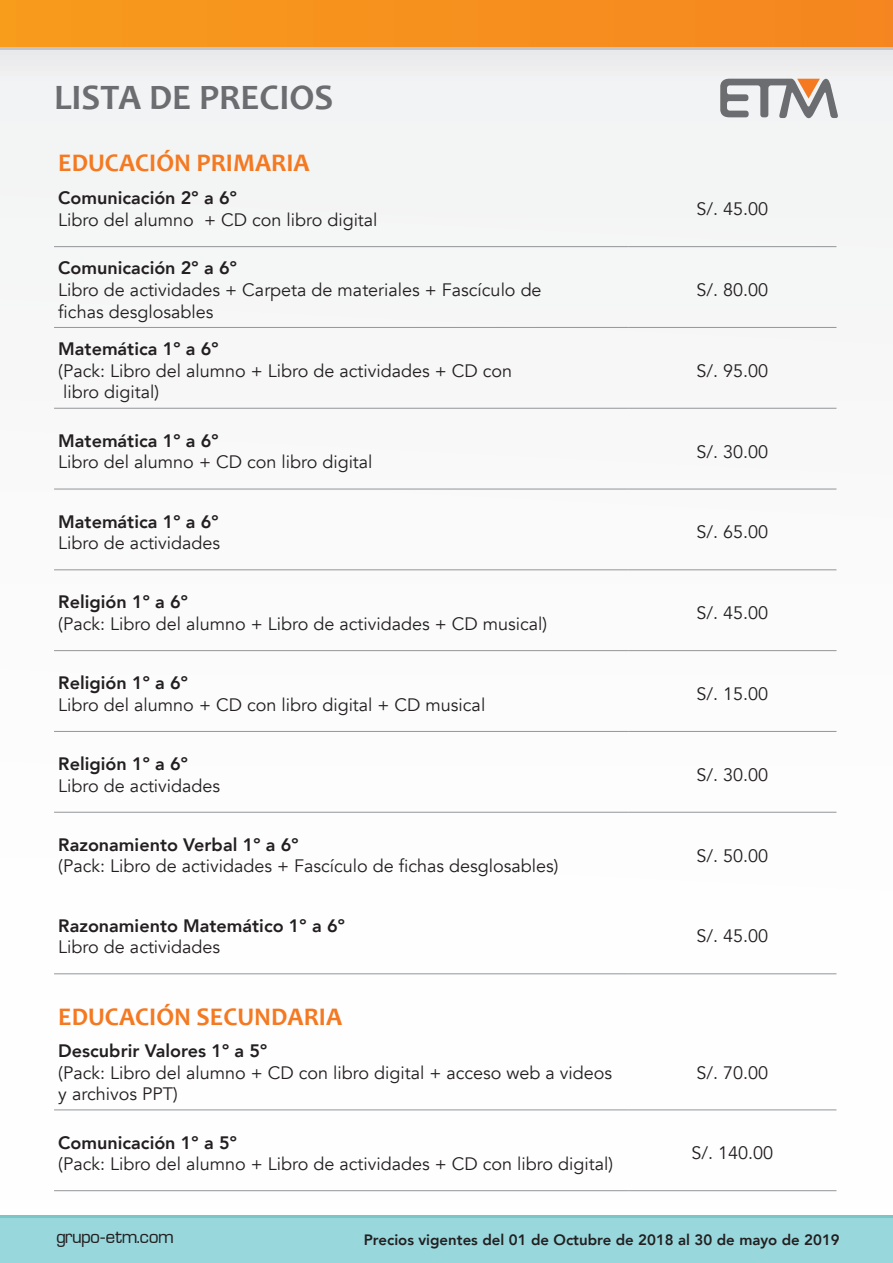
<style>
.page{position:relative;width:893px;height:1263px;background:#fbfbfc}
.page>*{position:absolute;margin:0;border:0;box-sizing:border-box;transform-origin:0 0}
.Texto_general{font:700 36px "Candara";color:#6c6d70}
.Texto_general-2{font:700 25.5px "Candara";color:#f47921}
.t1{font:19.5px "Waukegan LDO";color:#231f20}
.t2{font:18px/21.6px "Avenir";color:#231f20}
.t3{font:800 18px "Avenir";color:#231f20}
.t4{font:800 15px "Avenir";color:#231f20}
</style>
<div class="page">
<div style="left:0;top:41px;width:893px;height:9px;background:#c3c4c8"></div>
<div style="left:0;top:0;width:893px;height:47px;background:#f6911e"></div>
<div style="left:0;top:1215px;width:893px;height:9px;background:#7bc7c8"></div>
<div style="left:0;top:1218px;width:893px;height:45px;background:#98d7dc"></div>
<svg style="left:720px;top:79px;width:118px;height:39px"></svg>
<hr style="left:54px;top:246px;width:574px;height:1px;background:#939598">
<hr style="left:628px;top:246px;width:208px;height:1px;background:#939598">
<hr style="left:54px;top:327px;width:574px;height:1px;background:#939598">
<hr style="left:628px;top:327px;width:208px;height:1px;background:#939598">
<hr style="left:54px;top:408px;width:574px;height:1px;background:#939598">
<hr style="left:628px;top:408px;width:208px;height:1px;background:#939598">
<hr style="left:54px;top:489px;width:574px;height:1px;background:#939598">
<hr style="left:628px;top:489px;width:208px;height:1px;background:#939598">
<hr style="left:54px;top:569px;width:574px;height:1px;background:#939598">
<hr style="left:628px;top:569px;width:208px;height:1px;background:#939598">
<hr style="left:54px;top:650px;width:574px;height:1px;background:#939598">
<hr style="left:628px;top:650px;width:208px;height:1px;background:#939598">
<hr style="left:54px;top:731px;width:574px;height:1px;background:#939598">
<hr style="left:628px;top:731px;width:208px;height:1px;background:#939598">
<hr style="left:54px;top:812px;width:574px;height:1px;background:#939598">
<hr style="left:628px;top:812px;width:208px;height:1px;background:#939598">
<hr style="left:54px;top:1190px;width:574px;height:1px;background:#939598">
<hr style="left:628px;top:1190px;width:208px;height:1px;background:#939598">
<hr style="left:54px;top:973px;width:574px;height:1px;background:#939598">
<hr style="left:628px;top:973px;width:208px;height:1px;background:#939598">
<hr style="left:54px;top:1109px;width:574px;height:1px;background:#939598">
<hr style="left:628px;top:1109px;width:208px;height:1px;background:#939598">
<p class="Texto_general" style="left:54px;top:75px;width:281px">LISTA DE PRECIOS</p>
<p class="Texto_general-2" style="left:58px;top:146px;width:253px">EDUCACIÓN PRIMARIA</p>
<p class="t3" style="left:58px;top:184px;width:180px">Comunicación 2º a 6º</p>
<p class="t2" style="left:58px;top:209px;width:321px">Libro del alumno + CD con libro digital</p>
<p class="t2" style="left:696px;top:199px;width:73px">S/. 45.00</p>
<p class="t3" style="left:58px;top:254px;width:180px">Comunicación 2º a 6º</p>
<p class="t2" style="left:58px;top:279px;width:485px">Libro de actividades + Carpeta de materiales + Fascículo de fichas desglosables</p>
<p class="t2" style="left:696px;top:279px;width:73px">S/. 80.00</p>
<p class="t3" style="left:58px;top:335px;width:162px">Matemática 1º a 6º</p>
<p class="t2" style="left:58px;top:360px;width:455px">(Pack: Libro del alumno + Libro de actividades + CD con libro digital)</p>
<p class="t2" style="left:696px;top:360px;width:73px">S/. 95.00</p>
<p class="t3" style="left:58px;top:427px;width:162px">Matemática 1º a 6º</p>
<p class="t2" style="left:58px;top:452px;width:316px">Libro del alumno + CD con libro digital</p>
<p class="t2" style="left:696px;top:441px;width:73px">S/. 30.00</p>
<p class="t3" style="left:58px;top:507px;width:162px">Matemática 1º a 6º</p>
<p class="t2" style="left:58px;top:533px;width:163px">Libro de actividades</p>
<p class="t3" style="left:58px;top:588px;width:131px">Religión 1º a 6º</p>
<p class="t2" style="left:58px;top:613px;width:490px">(Pack: Libro del alumno + Libro de actividades + CD musical)</p>
<p class="t3" style="left:58px;top:669px;width:131px">Religión 1º a 6º</p>
<p class="t2" style="left:58px;top:694px;width:428px">Libro del alumno + CD con libro digital + CD musical</p>
<p class="t3" style="left:58px;top:750px;width:131px">Religión 1º a 6º</p>
<p class="t2" style="left:58px;top:775px;width:163px">Libro de actividades</p>
<p class="t3" style="left:58px;top:830px;width:242px">Razonamiento Verbal 1º a 6º</p>
<p class="t2" style="left:58px;top:856px;width:502px">(Pack: Libro de actividades + Fascículo de fichas desglosables)</p>
<p class="t3" style="left:58px;top:911px;width:288px">Razonamiento Matemático 1º a 6º</p>
<p class="t2" style="left:58px;top:936px;width:163px">Libro de actividades</p>
<p class="t2" style="left:696px;top:522px;width:73px">S/. 65.00</p>
<p class="t2" style="left:696px;top:602px;width:73px">S/. 45.00</p>
<p class="t2" style="left:696px;top:683px;width:73px">S/. 15.00</p>
<p class="t2" style="left:696px;top:764px;width:73px">S/. 30.00</p>
<p class="t2" style="left:696px;top:845px;width:73px">S/. 50.00</p>
<p class="t2" style="left:696px;top:926px;width:73px">S/. 45.00</p>
<p class="Texto_general-2" style="left:58px;top:1000px;width:285px">EDUCACIÓN SECUNDARIA</p>
<p class="t3" style="left:58px;top:1037px;width:210px">Descubrir Valores 1º a 5º</p>
<p class="t2" style="left:58px;top:1062px;width:555px">(Pack: Libro del alumno + CD con libro digital + acceso web a videos y archivos PPT)</p>
<p class="t2" style="left:696px;top:1062px;width:73px">S/. 70.00</p>
<p class="t3" style="left:58px;top:1128px;width:180px">Comunicación 1º a 5º</p>
<p class="t2" style="left:58px;top:1153px;width:556px">(Pack: Libro del alumno + Libro de actividades + CD con libro digital)</p>
<p class="t2" style="left:691px;top:1142px;width:83px">S/. 140.00</p>
<p class="t1" style="left:56px;top:1226px;width:119px">grupo-etm.com</p>
<p class="t4" style="left:364px;top:1228px;width:478px">Precios vigentes del 01 de Octubre de 2018 al 30 de mayo de 2019</p>
</div>
